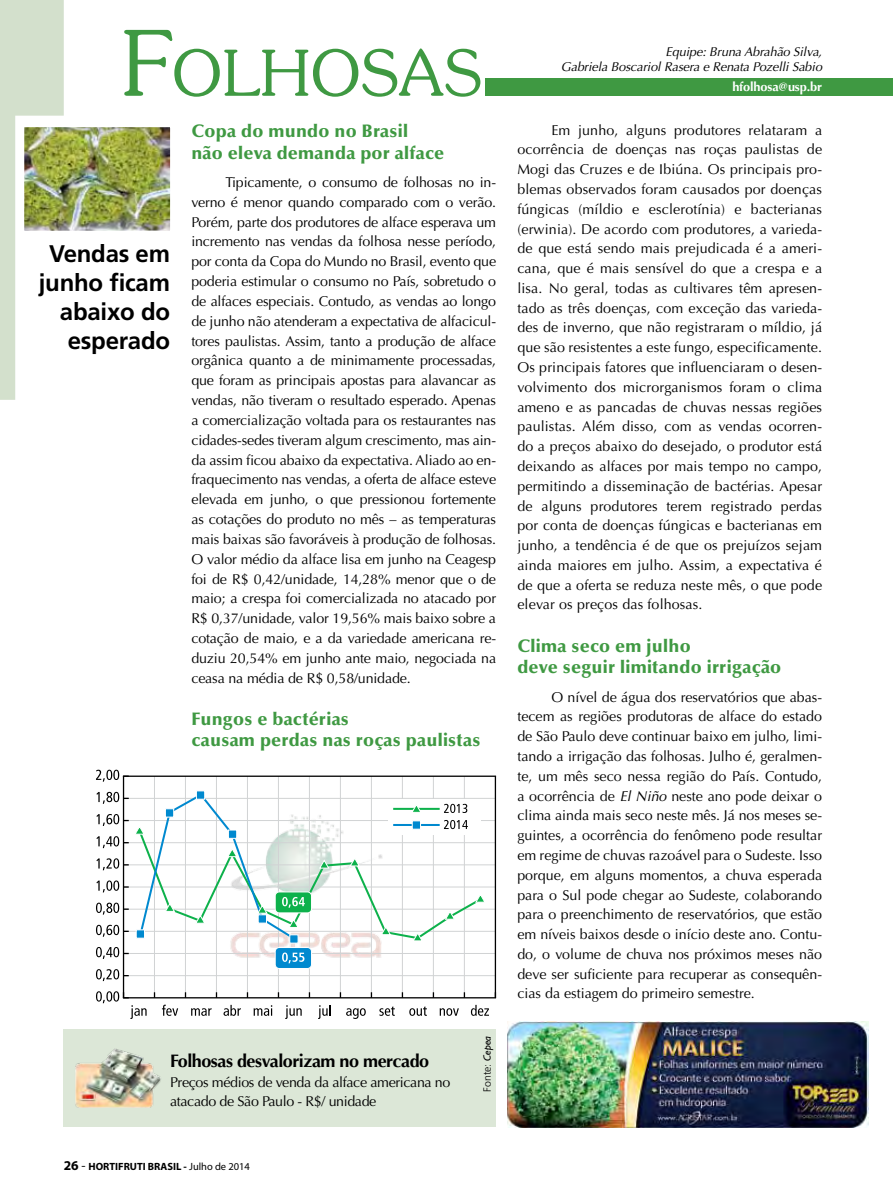
<style>
.page{position:relative;width:893px;height:1191px;background:#fff}
.page>*{position:absolute;margin:0;border:0;box-sizing:border-box;transform-origin:0 0}
.t1{font:300 63px "Souvenir";color:#3f9942}
.t2{font:700 24px/28.8px "Frutiger";letter-spacing:-.01em;color:#000;text-align:right}
.t3{font:900 18px/21.3px "Optima";letter-spacing:.015em;color:#3f9942}
.t4{font:700 18px "Optima";letter-spacing:-.025em;color:#000}
.t5{font:14.25px/19.8px "Optima";letter-spacing:-.01em;color:#000;text-align:justify}
.t6{font:italic 12.75px/15px "Optima";letter-spacing:-.01em;color:#000;text-align:right}
.t7{font:700 12.75px "Optima";letter-spacing:-.01em;color:#fff}
.t8{font:700 10.5px "Myriad";color:#000}
.t9{font:300 10.5px "Frutiger";color:#000}
.s1{font-size:90px}
.s2{font-size:13.5px}
.s3{font-weight:400;font-size:13.5px}
.s4{font-weight:400}
.s5{font-family:"Humanist 521 BT";font-weight:400;font-style:italic}
.s6{font-style:italic}
</style>
<div class="page">
<div style="left:64px;top:1029px;width:432px;height:98px;background:#dce7d7"></div>
<img style="left:75px;top:1048px;width:86px;height:59px">
<div style="left:485px;top:79px;width:407px;height:17px;background:#3f9942"></div>
<svg style="left:0;top:0;width:64px;height:400px"></svg>
<img style="left:25px;top:128px;width:144px;height:102px">
<div style="left:21px;top:124px;width:152px;height:110px;border:3px solid #fff"></div>
<img style="left:507px;top:1022px;width:361px;height:105px">
<img style="left:230px;top:941px;width:152px;height:17px">
<hr style="left:123px;top:798px;width:372px;height:1px;background:#d1d3d4">
<hr style="left:123px;top:820px;width:372px;height:1px;background:#d1d3d4">
<hr style="left:123px;top:842px;width:372px;height:1px;background:#d1d3d4">
<hr style="left:123px;top:864px;width:372px;height:1px;background:#d1d3d4">
<hr style="left:123px;top:909px;width:372px;height:1px;background:#d1d3d4">
<hr style="left:123px;top:886px;width:372px;height:1px;background:#d1d3d4">
<hr style="left:124px;top:975px;width:371px;height:1px;background:#d1d3d4">
<hr style="left:185px;top:776px;width:1px;height:221px;background:#d1d3d4">
<hr style="left:216px;top:776px;width:1px;height:221px;background:#d1d3d4">
<hr style="left:247px;top:776px;width:1px;height:221px;background:#d1d3d4">
<hr style="left:278px;top:776px;width:1px;height:221px;background:#d1d3d4">
<hr style="left:309px;top:776px;width:1px;height:221px;background:#d1d3d4">
<hr style="left:154px;top:776px;width:1px;height:221px;background:#d1d3d4">
<hr style="left:340px;top:776px;width:1px;height:221px;background:#d1d3d4">
<hr style="left:371px;top:776px;width:1px;height:221px;background:#d1d3d4">
<hr style="left:402px;top:776px;width:1px;height:221px;background:#d1d3d4">
<hr style="left:433px;top:776px;width:1px;height:221px;background:#d1d3d4">
<hr style="left:464px;top:776px;width:1px;height:221px;background:#d1d3d4">
<hr style="left:124px;top:997px;width:371px;height:1px;background:#000">
<hr style="left:124px;top:953px;width:371px;height:1px;background:#d1d3d4">
<hr style="left:123px;top:931px;width:372px;height:1px;background:#d1d3d4">
<hr style="left:124px;top:775px;width:371px;height:2px;background:#000">
<hr style="left:123px;top:776px;width:1px;height:221px;background:#000">
<hr style="left:495px;top:776px;width:1px;height:221px;background:#000">
<svg style="left:162px;top:1004px;width:16px;height:11px"></svg>
<svg style="left:191px;top:1008px;width:21px;height:7px"></svg>
<svg style="left:224px;top:1004px;width:17px;height:11px"></svg>
<svg style="left:254px;top:1005px;width:18px;height:10px"></svg>
<svg style="left:285px;top:1005px;width:17px;height:14px"></svg>
<svg style="left:318px;top:1005px;width:13px;height:14px"></svg>
<svg style="left:346px;top:1008px;width:20px;height:11px"></svg>
<svg style="left:379px;top:1006px;width:16px;height:9px"></svg>
<svg style="left:409px;top:1006px;width:18px;height:9px"></svg>
<svg style="left:440px;top:1008px;width:19px;height:7px"></svg>
<svg style="left:471px;top:1004px;width:18px;height:11px"></svg>
<svg style="left:96px;top:991px;width:51px;height:28px"></svg>
<svg style="left:96px;top:769px;width:33px;height:12px"></svg>
<svg style="left:96px;top:947px;width:33px;height:12px"></svg>
<div style="left:275px;top:947px;width:37px;height:21px;background:#0089cf;border-radius:4px"></div>
<div style="left:275px;top:947px;width:37px;height:21px;border:1px solid #fff;border-radius:4px"></div>
<svg style="left:282px;top:952px;width:22px;height:11px"></svg>
<svg style="left:289px;top:941px;width:9px;height:2px"></svg>
<svg style="left:96px;top:969px;width:33px;height:12px"></svg>
<svg style="left:96px;top:792px;width:390px;height:149px"></svg>
<h1 class="t1" style="left:122px;top:35px;width:362px"><span class="s1">F</span>OLHOSAS</h1>
<h2 class="t2" style="left:39px;top:239px;width:133px">Vendas em junho ficam abaixo do esperado</h2>
<p class="t3" style="left:191px;top:121px;width:254px">Copa do mundo no Brasil<br>não eleva demanda por alface</p>
<p class="t5" style="left:191px;top:172px;width:306px;text-indent:34px">Tipicamente, o consumo de folhosas no in&shy;verno é menor quando comparado com o verão.<br>Porém, parte dos produtores de alface esperava um incremento nas vendas da folhosa nesse período, por conta da Copa do Mundo no Brasil, evento que poderia estimular o consumo no País, sobretudo o de alfaces especiais. Contudo, as vendas ao longo de junho não atenderam a expectativa de alfacicul&shy;tores paulistas. Assim, tanto a produção de alface orgânica quanto a de minimamente processadas, que foram as principais apostas para alavancar as vendas, não tiveram o resultado esperado. Apenas a comercialização voltada para os restaurantes nas cidades-sedes tiveram algum crescimento, mas ain&shy;da assim ficou abaixo da expectativa. Aliado ao en&shy;fraquecimento nas vendas, a oferta de alface esteve elevada em junho, o que pressionou fortemente as cotações do produto no mês – as temperaturas mais baixas são favoráveis à produção de folhosas.<br>O valor médio da alface lisa em junho na Ceagesp foi de R$ 0,42/unidade, 14,28% menor que o de maio; a crespa foi comercializada no atacado por R$ 0,37/unidade, valor 19,56% mais baixo sobre a cotação de maio, e a da variedade americana re&shy;duziu 20,54% em junho ante maio, negociada na ceasa na média de R$ 0,58/unidade.</p>
<p class="t3" style="left:191px;top:708px;width:291px">Fungos e bactérias<br>causam perdas nas roças paulistas</p>
<p class="t4" style="left:170px;top:1050px;width:261px">Folhosas desvalorizam no mercado</p>
<p class="t5" style="left:170px;top:1072px;width:282px">Preços médios de venda da alface americana no atacado de São Paulo - R$/ unidade</p>
<p class="t8" style="left:64px;top:1161px;width:188px"><span class="s2">26</span> <span class="s3">-</span> HORTIFRUTI BRASIL - <span class="s4">Julho de 2014</span></p>
<p class="t9" style="left:481px;top:1091px;width:57px;rotate:-90deg">Fonte: <span class="s5">Cepea</span></p>
<p class="t6" style="left:561px;top:45px;width:263px">Equipe: Bruna Abrahão Silva,<br>Gabriela Boscariol Rasera e Renata Pozelli Sabio</p>
<p class="t7" style="left:732px;top:79px;width:91px">hfolhosa@usp.br</p>
<p class="t5" style="left:517px;top:120px;width:306px;text-indent:34px">Em junho, alguns produtores relataram a ocorrência de doenças nas roças paulistas de Mogi das Cruzes e de Ibiúna. Os principais pro&shy;blemas observados foram causados por doenças fúngicas (míldio e esclerotínia) e bacterianas (erwinia). De acordo com produtores, a varieda&shy;de que está sendo mais prejudicada é a ameri&shy;cana, que é mais sensível do que a crespa e a lisa. No geral, todas as cultivares têm apresen&shy;tado as três doenças, com exceção das varieda&shy;des de inverno, que não registraram o míldio, já que são resistentes a este fungo, especificamente.<br>Os principais fatores que influenciaram o desen&shy;volvimento dos microrganismos foram o clima ameno e as pancadas de chuvas nessas regiões paulistas. Além disso, com as vendas ocorren&shy;do a preços abaixo do desejado, o produtor está deixando as alfaces por mais tempo no campo, permitindo a disseminação de bactérias. Apesar de alguns produtores terem registrado perdas por conta de doenças fúngicas e bacterianas em junho, a tendência é de que os prejuízos sejam ainda maiores em julho. Assim, a expectativa é de que a oferta se reduza neste mês, o que pode elevar os preços das folhosas.</p>
<p class="t3" style="left:517px;top:635px;width:265px">Clima seco em julho<br>deve seguir limitando irrigação</p>
<p class="t5" style="left:517px;top:687px;width:306px;text-indent:34px">O nível de água dos reservatórios que abas&shy;tecem as regiões produtoras de alface do estado de São Paulo deve continuar baixo em julho, limi&shy;tando a irrigação das folhosas. Julho é, geralmen&shy;te, um mês seco nessa região do País. Contudo, a ocorrência de <span class="s6">El Niño</span> neste ano pode deixar o clima ainda mais seco neste mês. Já nos meses se&shy;guintes, a ocorrência do fenômeno pode resultar em regime de chuvas razoável para o Sudeste. Isso porque, em alguns momentos, a chuva esperada para o Sul pode chegar ao Sudeste, colaborando para o preenchimento de reservatórios, que estão em níveis baixos desde o início deste ano. Contu&shy;do, o volume de chuva nos próximos meses não deve ser suficiente para recuperar as consequên&shy;cias da estiagem do primeiro semestre.</p>
</div>
